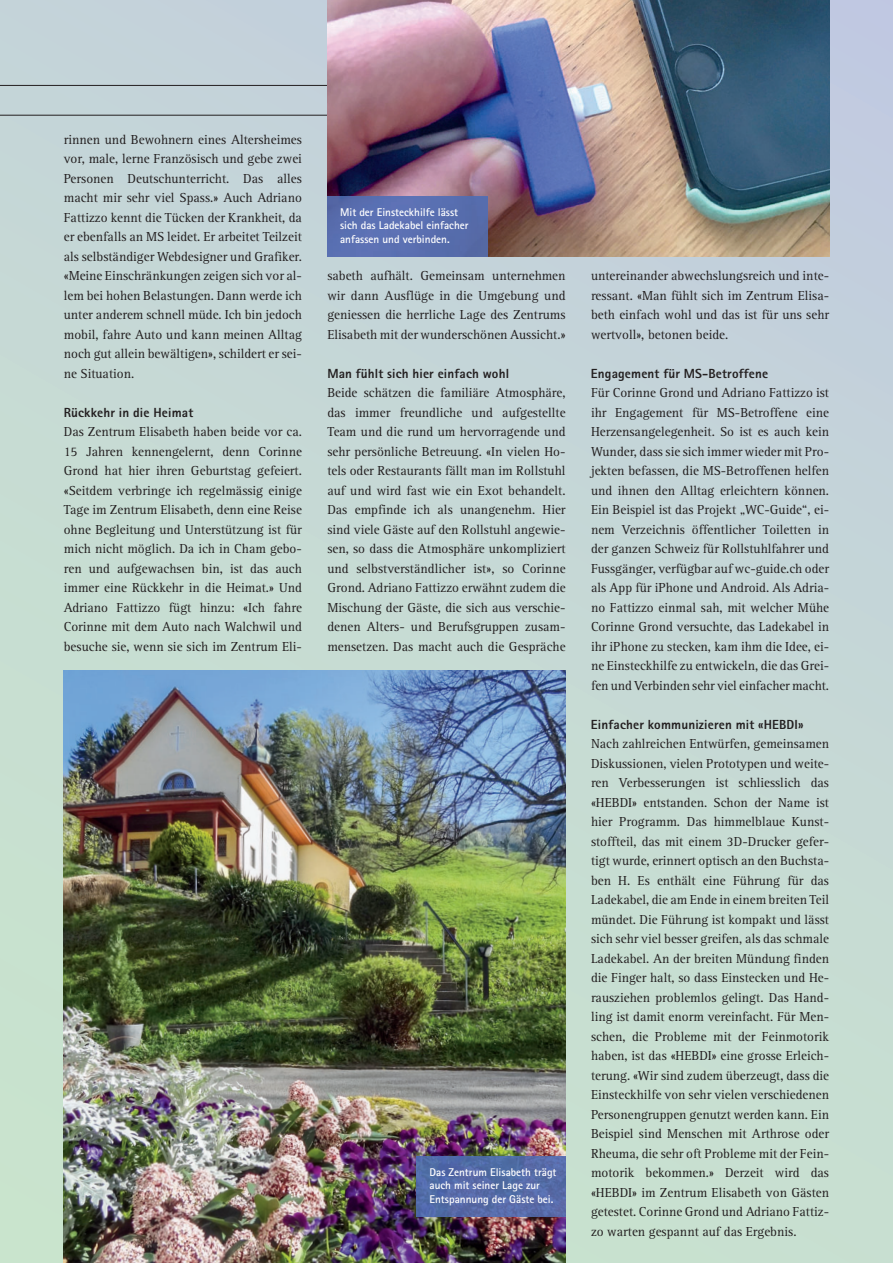
<style>
.page{position:relative;width:893px;height:1263px;background:#c6d9d5}
.page>*{position:absolute;margin:0;border:0;box-sizing:border-box;transform-origin:0 0}
.t1{font:13.5px/19.5px "Rotis Serif";color:#231f20;text-align:justify}
.t2{font:800 13.2px "Rotis Sans Serif";letter-spacing:.01em;color:#231f20}
.t3{font:700 11.25px/13.5px "Rotis Sans Serif";color:#fff}
</style>
<div class="page">
<hr style="left:0;top:115px;width:829px;height:1px;background:#231f20">
<hr style="left:0;top:85px;width:829px;height:1px;background:#231f20">
<img style="left:64px;top:670px;width:502px;height:593px">
<img style="left:417px;top:1157px;width:149px;height:59px">
<img style="left:327px;top:0;width:502px;height:256px">
<img style="left:327px;top:197px;width:160px;height:59px">
<p class="t1" style="left:64px;top:131px;width:240px">rinnen und Bewohnern eines Altersheimes vor, male, lerne Französisch und gebe zwei Personen Deutsch unterricht. Das alles macht mir sehr viel Spass.» Auch Adriano Fattizzo kennt die Tücken der Krankheit, da er ebenfalls an MS leidet. Er arbeitet Teilzeit als selbständiger Webdesigner und Grafiker. «Meine Einschränkungen zeigen sich vor al&shy;lem bei hohen Belastungen. Dann werde ich unter anderem schnell müde. Ich bin jedoch mobil, fahre Auto und kann meinen Alltag noch gut allein bewältigen», schildert er sei&shy;ne Situation.</p>
<p class="t2" style="left:64px;top:407px;width:131px">Rückkehr in die Heimat</p>
<p class="t1" style="left:64px;top:423px;width:240px">Das Zentrum Elisabeth haben beide vor ca.<br>15 Jahren kennengelernt, denn Corinne Grond hat hier ihren Geburtstag gefeiert. «Seitdem verbringe ich regelmässig einige Tage im Zentrum Elisabeth, denn eine Reise ohne Begleitung und Unterstützung ist für mich nicht möglich. Da ich in Cham gebo&shy;ren und aufgewachsen bin, ist das auch immer eine Rückkehr in die Heimat.» Und Adriano Fattizzo fügt hinzu: «Ich fahre Corinne mit dem Auto nach Walchwil und besuche sie, wenn sie sich im Zentrum Eli-</p>
<p class="t3" style="left:340px;top:206px;width:130px">Mit der Einsteckhilfe lässt sich das Ladekabel einfacher anfassen und verbinden.</p>
<p class="t1" style="left:327px;top:267px;width:240px">sabeth aufhält. Gemeinsam unternehmen wir dann Ausflüge in die Umgebung und geniessen die herrliche Lage des Zentrums Elisabeth mit der wunderschönen Aussicht.»</p>
<p class="t2" style="left:327px;top:368px;width:183px">Man fühlt sich hier einfach wohl</p>
<p class="t1" style="left:327px;top:384px;width:240px">Beide schätzen die familiäre Atmosphäre, das immer freundliche und aufgestellte Team und die rund um hervorragende und sehr persönliche Betreuung. «In vielen Ho&shy;tels oder Restaurants fällt man im Rollstuhl auf und wird fast wie ein Exot behandelt.<br>Das empfinde ich als unangenehm. Hier sind viele Gäste auf den Rollstuhl angewie&shy;sen, so dass die Atmosphäre unkompliziert und selbstverständlicher ist», so Corinne Grond. Adriano Fattizzo erwähnt zudem die Mischung der Gäste, die sich aus verschie&shy;denen Alters- und Berufsgruppen zusam&shy;mensetzen. Das macht auch die Gespräche</p>
<p class="t3" style="left:429px;top:1166px;width:129px">Das Zentrum Elisabeth trägt auch mit seiner Lage zur<br>Entspannung der Gäste bei.</p>
<p class="t1" style="left:591px;top:267px;width:240px">untereinander abwechslungsreich und inte&shy;ressant. «Man fühlt sich im Zentrum Elisa&shy;beth einfach wohl und das ist für uns sehr wertvoll», betonen beide.</p>
<p class="t2" style="left:591px;top:368px;width:179px">Engagement für MS-Betroffene</p>
<p class="t1" style="left:591px;top:384px;width:240px">Für Corinne Grond und Adriano Fattizzo ist ihr Engagement für MS-Betroffene eine Herzensangelegenheit. So ist es auch kein Wunder, dass sie sich immer wieder mit Pro&shy;jekten befassen, die MS-Betroffenen helfen und ihnen den Alltag erleichtern können.<br>Ein Beispiel ist das Projekt „WC-Guide“, ei&shy;nem Verzeichnis öffentlicher Toiletten in der ganzen Schweiz für Rollstuhlfahrer und Fussgänger, verfügbar auf wc-guide.ch oder als App für iPhone und Android. Als Adria&shy;no Fattizzo einmal sah, mit welcher Mühe Corinne Grond versuchte, das Ladekabel in ihr iPhone zu stecken, kam ihm die Idee, ei&shy;ne Einsteckhilfe zu entwickeln, die das Grei&shy;fen und Verbinden sehr viel einfacher macht.</p>
<p class="t2" style="left:591px;top:719px;width:214px">Einfacher kommunizieren mit «HEBDI»</p>
<p class="t1" style="left:591px;top:735px;width:240px">Nach zahlreichen Entwürfen, gemeinsamen Diskussionen, vielen Prototypen und weite&shy;ren Verbesserungen ist schliesslich das «HEBDI» entstanden. Schon der Name ist hier Programm. Das himmelblaue Kunst&shy;stoffteil, das mit einem 3D-Drucker gefer&shy;tigt wurde, erinnert optisch an den Buchsta&shy;ben H. Es enthält eine Führung für das Ladekabel, die am Ende in einem breiten Teil mündet. Die Führung ist kompakt und lässt sich sehr viel besser greifen, als das schmale Ladekabel. An der breiten Mündung finden die Finger halt, so dass Einstecken und He&shy;rausziehen problemlos gelingt. Das Hand&shy;ling ist damit enorm vereinfacht. Für Men&shy;schen, die Probleme mit der Feinmotorik haben, ist das «HEBDI» eine grosse Erleich&shy;terung. «Wir sind zudem überzeugt, dass die Einsteckhilfe von sehr vielen verschiedenen Personengruppen genutzt werden kann. Ein Beispiel sind Menschen mit Arthrose oder Rheuma, die sehr oft Probleme mit der Fein&shy;motorik bekommen.» Derzeit wird das «HEBDI» im Zentrum Elisabeth von Gästen getestet. Corinne Grond und Adriano Fattiz&shy;zo warten gespannt auf das Ergebnis.</p>
</div>
